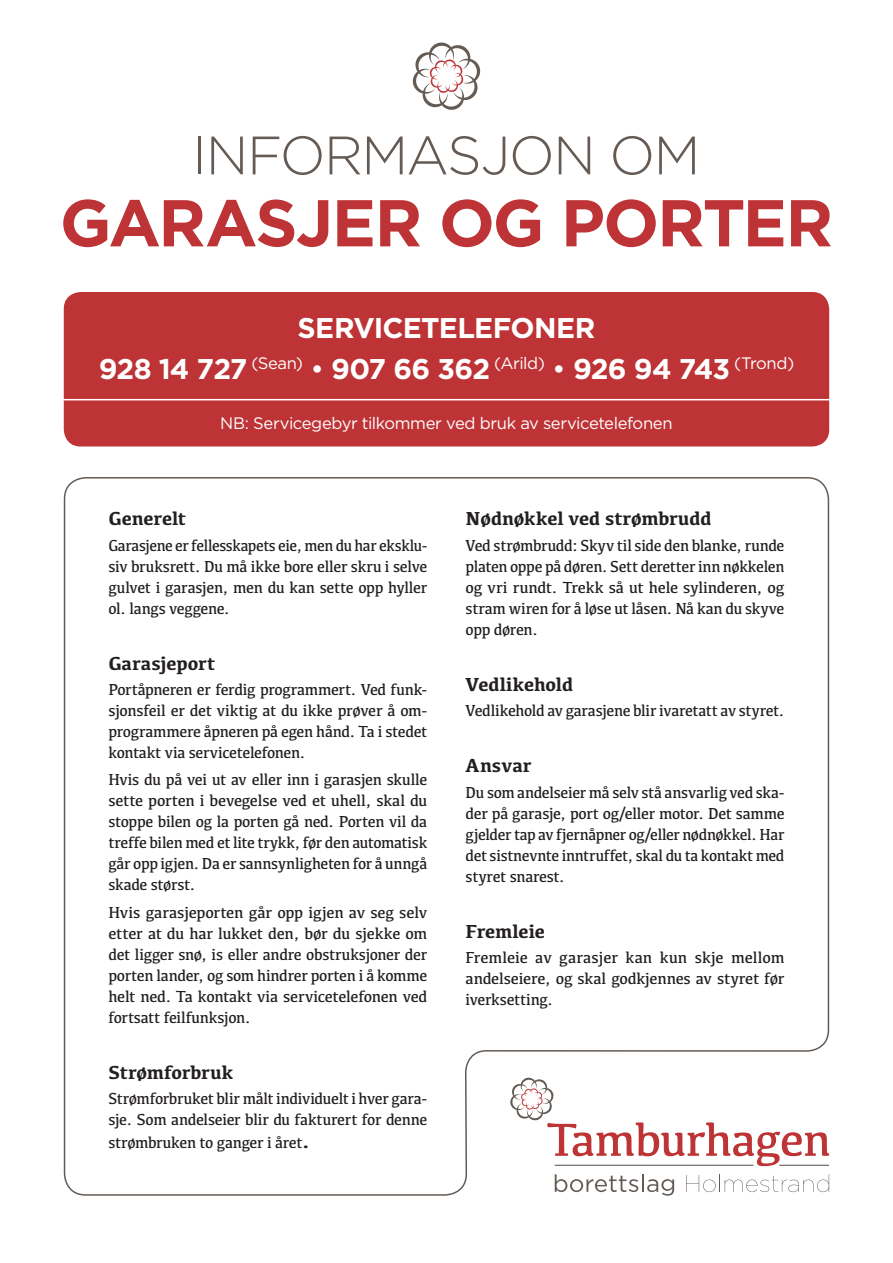
<style>
.page{position:relative;width:893px;height:1263px;background:#fff}
.page>*{position:absolute;margin:0;border:0;box-sizing:border-box;transform-origin:0 0}
.t1{font:700 66px "Gotham";letter-spacing:-.03em;color:#be3335}
.t2{font:300 54px "Gotham";letter-spacing:-.03em;color:#655b55}
.t3{font:700 28.5px/40.5px "Gotham";letter-spacing:-.025em;color:#fff;text-align:center}
.t4{font:700 19.5px "Kefa";letter-spacing:-.005em;color:#231f20}
.t5{font:16.65px "Gotham";letter-spacing:-.025em;color:#fff}
.t6{font:16.5px/21px "Kefa";letter-spacing:-.02em;color:#231f20;text-align:justify;scale:.95 1}
.t7{font:16.5px/21px "Kefa";letter-spacing:-.02em;color:#231f20;text-align:justify}
.t8{font:16.5px/21px "Kefa";letter-spacing:-.02em;color:#231f20;text-align:justify;scale:.94 1}
.t9{font:16.5px/21px "Kefa";letter-spacing:-.02em;color:#231f20;text-align:justify;scale:.93 1}
.s1{font-weight:400}
.s2{font-weight:700;font-size:19.5px}
</style>
<div class="page">
<div style="left:64px;top:292px;width:765px;height:154px;background:#be3335;border-radius:17px"></div>
<svg style="left:63px;top:477px;width:767px;height:719px"></svg>
<hr style="left:26px;top:399px;width:841px;height:1px;background:#fff">
<svg style="left:555px;top:1174px;width:119px;height:22px"></svg>
<svg style="left:686px;top:1174px;width:143px;height:18px"></svg>
<svg style="left:509px;top:1077px;width:320px;height:89px"></svg>
<svg style="left:412px;top:42px;width:69px;height:68px"></svg>
<h2 class="t2" style="left:193px;top:126px;width:509px">INFORMASJON OM</h2>
<h1 class="t1" style="left:60px;top:185px;width:775px">GARASJER OG PORTER</h1>
<h3 class="t3" style="left:99px;top:307px;width:697px">SERVICETELEFONER<br>928 14 727 <sup>(Sean)</sup> <span class="s1">•</span> 907 66 362 <sup>(Arild)</sup> <span class="s1">•</span> 926 94 743 <sup>(Trond)</sup></h3>
<p class="t5" style="left:220px;top:414px;width:454px">NB: Servicegebyr tilkommer ved bruk av servicetelefonen</p>
<p class="t4" style="left:108px;top:506px;width:79px">Generelt</p>
<p class="t9" style="left:108px;top:534px;width:344px">Garasjene er fellesskapets eie, men du har eksklu&shy;siv bruksrett. Du må ikke bore eller skru i selve gulvet i garasjen, men du kan sette opp hyller ol. langs veggene.</p>
<p class="t4" style="left:108px;top:650px;width:108px">Garasjeport</p>
<p class="t6" style="left:108px;top:678px;width:337px">Portåpneren er ferdig programmert. Ved funk&shy;sjonsfeil er det viktig at du ikke prøver å om&shy;programmere åpneren på egen hånd. Ta i stedet kontakt via servicetelefonen.</p>
<p class="t6" style="left:108px;top:769px;width:337px">Hvis du på vei ut av eller inn i garasjen skulle sette porten i bevegelse ved et uhell, skal du stoppe bilen og la porten gå ned. Porten vil da treffe bilen med et lite trykk, før den automatisk går opp igjen. Da er sannsynligheten for å unngå skade størst.</p>
<p class="t7" style="left:108px;top:901px;width:320px">Hvis garasjeporten går opp igjen av seg selv etter at du har lukket den, bør du sjekke om det ligger snø, is eller andre obstruksjoner der porten lander, og som hindrer porten i å komme helt ned. Ta kontakt via servicetelefonen ved fortsatt feilfunksjon.</p>
<p class="t4" style="left:108px;top:1059px;width:126px">Strømforbruk</p>
<p class="t6" style="left:108px;top:1088px;width:337px">Strømforbruket blir målt individuelt i hver gara&shy;sje. Som andelseier blir du fakturert for denne</p>
<p class="t6" style="left:108px;top:1131px;width:214px">strømbruken to ganger i året<span class="s2">.</span></p>
<p class="t4" style="left:466px;top:506px;width:247px">Nødnøkkel ved strømbrudd</p>
<p class="t6" style="left:466px;top:534px;width:337px">Ved strømbrudd: Skyv til side den blanke, runde platen oppe på døren. Sett deretter inn nøkkelen og vri rundt. Trekk så ut hele sylinderen, og stram wiren for å løse ut låsen. Nå kan du skyve opp døren.</p>
<p class="t4" style="left:466px;top:671px;width:109px">Vedlikehold</p>
<p class="t6" style="left:466px;top:699px;width:337px">Vedlikehold av garasjene blir ivaretatt av styret.</p>
<p class="t4" style="left:466px;top:753px;width:68px">Ansvar</p>
<p class="t8" style="left:466px;top:781px;width:341px">Du som andelseier må selv stå ansvarlig ved ska&shy;der på garasje, port og/eller motor. Det samme gjelder tap av fjernåpner og/eller nødnøkkel. Har det sistnevnte inntruffet, skal du ta kontakt med styret snarest.</p>
<p class="t4" style="left:466px;top:918px;width:81px">Fremleie</p>
<p class="t7" style="left:466px;top:946px;width:320px">Fremleie av garasjer kan kun skje mellom andelseiere, og skal godkjennes av styret før iverksetting.</p>
</div>
